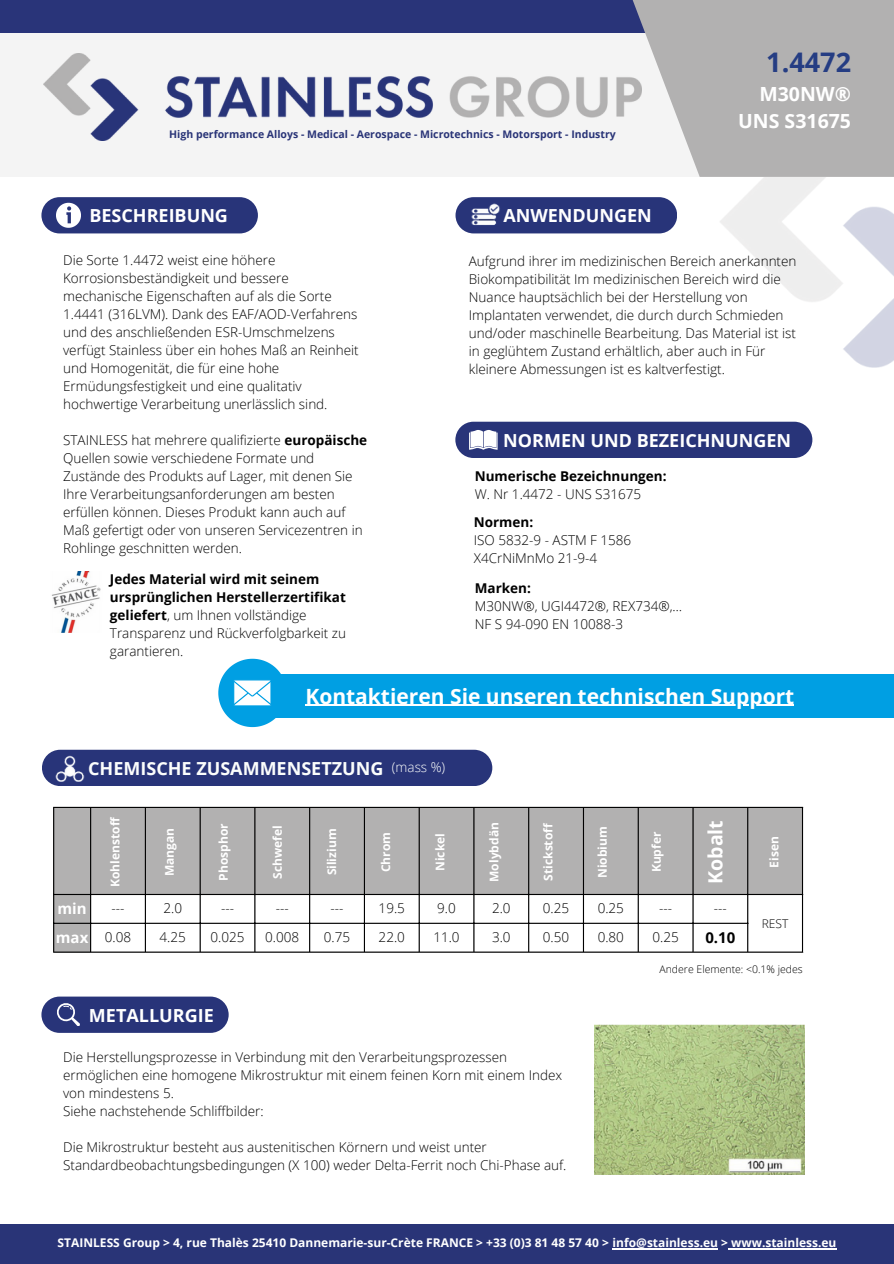
<style>
.page{position:relative;width:894px;height:1264px;background:#fff}
.page>*{position:absolute;margin:0;border:0;box-sizing:border-box;transform-origin:0 0}
.t1{font:700 27px "Open Sans";color:#253d83}
.t2{font:700 21px "Open Sans";color:#fff}
.t3{font:700 19.5px/27px "Open Sans";color:#fff;text-align:right}
.t4{font:700 18px "Open Sans";color:#fff}
.t5{font:700 18px "Open Sans";color:#fbfdfc}
.t6{font:700 15px "Open Sans";color:#fff}
.t7{font:700 15px "Open Sans";color:#000}
.t8{font:300 13.5px/18px "Open Sans";color:#000}
.t9{font:700 13.5px/18px "Open Sans";color:#000}
.t10{font:300 13.5px "Open Sans";color:#fbfdfc}
.t11{font:700 12px "Open Sans";color:#fff}
.t12{font:300 12px "Open Sans";color:#000}
.t13{font:700 10.5px "Open Sans";color:#293477}
.t14{font:300 10.5px "Open Sans";color:#000}
.s1{font-weight:700}
.s2{font-weight:300}
</style>
<div class="page">
<img style="left:720px;top:177px;width:173px;height:190px">
<div style="left:0;top:1223px;width:893px;height:40px;background:#293477"></div>
<img style="left:51px;top:571px;width:50px;height:61px">
<svg style="left:54px;top:808px;width:747px;height:143px;fill:#b2b1b1"></svg>
<hr style="left:53px;top:808px;width:1px;height:143px;background:#000">
<hr style="left:90px;top:808px;width:1px;height:143px;background:#000">
<hr style="left:145px;top:808px;width:1px;height:143px;background:#000">
<hr style="left:199px;top:808px;width:2px;height:143px;background:#000">
<hr style="left:254px;top:808px;width:1px;height:143px;background:#000">
<hr style="left:309px;top:808px;width:1px;height:143px;background:#000">
<hr style="left:364px;top:808px;width:1px;height:143px;background:#000">
<hr style="left:418px;top:808px;width:1px;height:143px;background:#000">
<hr style="left:473px;top:808px;width:1px;height:143px;background:#000">
<hr style="left:528px;top:808px;width:1px;height:143px;background:#000">
<hr style="left:582px;top:808px;width:2px;height:143px;background:#000">
<hr style="left:637px;top:808px;width:1px;height:143px;background:#000">
<hr style="left:692px;top:808px;width:1px;height:143px;background:#000">
<hr style="left:747px;top:808px;width:1px;height:143px;background:#000">
<hr style="left:801px;top:808px;width:1px;height:143px;background:#000">
<hr style="left:53px;top:806px;width:749px;height:2px;background:#000">
<hr style="left:53px;top:893px;width:749px;height:2px;background:#000">
<hr style="left:53px;top:922px;width:695px;height:1px;background:#000">
<hr style="left:53px;top:951px;width:749px;height:1px;background:#000">
<div style="left:0;top:0;width:893px;height:33px;background:#293479"></div>
<div style="left:0;top:33px;width:893px;height:144px;background:#f4f4f4"></div>
<svg style="left:632px;top:0;width:261px;height:177px;background:#b8b7b8"></svg>
<img style="left:43px;top:53px;width:598px;height:87px">
<div style="left:455px;top:197px;width:222px;height:36px;background:#283479;border-radius:18px"></div>
<img style="left:471px;top:203px;width:29px;height:23px">
<div style="left:455px;top:422px;width:357px;height:36px;background:#283479;border-radius:18px"></div>
<svg style="left:469px;top:430px;width:28px;height:20px"></svg>
<div style="left:41px;top:996px;width:187px;height:36px;background:#283479;border-radius:18px"></div>
<svg style="left:57px;top:1003px;width:23px;height:22px"></svg>
<div style="left:42px;top:749px;width:450px;height:37px;background:#283479;border-radius:18px"></div>
<img style="left:55px;top:755px;width:29px;height:26px">
<div style="left:41px;top:197px;width:217px;height:36px;background:#283479;border-radius:18px"></div>
<svg style="left:56px;top:203px;width:25px;height:24px"></svg>
<div style="left:268px;top:674px;width:625px;height:44px;background:#009fe3"></div>
<hr style="left:305px;top:704px;width:489px;height:2px;background:#fff">
<svg style="left:218px;top:658px;width:63px;height:69px"></svg>
<img style="left:594px;top:1024px;width:210px;height:150px">
<hr style="left:612px;top:1248px;width:106px;height:1px;background:#fff">
<hr style="left:728px;top:1248px;width:108px;height:1px;background:#fff">
<h5 class="t13" style="left:169px;top:127px;width:448px">High performance Alloys - Medical - Aerospace - Microtechnics - Motorsport - Industry</h5>
<h5 class="t4" style="left:89px;top:203px;width:140px">BESCHREIBUNG</h5>
<h5 class="t4" style="left:503px;top:203px;width:150px">ANWENDUNGEN</h5>
<h5 class="t1" style="left:766px;top:43px;width:86px">1.4472</h5>
<h5 class="t3" style="left:738px;top:80px;width:114px">M30NW®<br>UNS S31675</h5>
<p class="t8" style="left:63px;top:250px;width:297px">Die Sorte 1.4472 weist eine höhere Korrosionsbeständigkeit und bessere mechanische Eigenschaften auf als die Sorte 1.4441 (316LVM). Dank des EAF/AOD-Verfahrens und des anschließenden ESR-Umschmelzens verfügt Stainless über ein hohes Maß an Reinheit und Homogenität, die für eine hohe Ermüdungsfestigkeit und eine qualitativ hochwertige Verarbeitung unerlässlich sind.</p>
<p class="t8" style="left:63px;top:430px;width:305px">STAINLESS hat mehrere qualifizierte <span class="s1">europäische </span>Quellen sowie verschiedene Formate und Zustände des Produkts auf Lager, mit denen Sie Ihre Verarbeitungsanforderungen am besten erfüllen können. Dieses Produkt kann auch auf Maß gefertigt oder von unseren Servicezentren in Rohlinge geschnitten werden.</p>
<h1 class="t9" style="left:110px;top:569px;width:237px">Jedes Material wird mit seinem ursprünglichen Herstellerzertifikat geliefert<span class="s2">, um Ihnen vollständige<br>Transparenz und Rückverfolgbarkeit zu garantieren.</span></h1>
<p class="t8" style="left:468px;top:252px;width:329px">Aufgrund ihrer im medizinischen Bereich anerkannten Biokompatibilität Im medizinischen Bereich wird die Nuance hauptsächlich bei der Herstellung von Implantaten verwendet, die durch durch Schmieden und/oder maschinelle Bearbeitung. Das Material ist ist in geglühtem Zustand erhältlich, aber auch in Für kleinere Abmessungen ist es kaltverfestigt.</p>
<h5 class="t4" style="left:503px;top:427px;width:289px">NORMEN UND BEZEICHNUNGEN</h5>
<h6 class="t9" style="left:474px;top:467px;width:193px">Numerische Bezeichnungen:<br><span class="s2">W. Nr 1.4472 - UNS S31675</span></h6>
<p class="t8" style="left:473px;top:513px;width:159px"><span class="s1">Normen:<br></span>ISO 5832-9 - ASTM F 1586<br>X4CrNiMnMo 21-9-4</p>
<p class="t8" style="left:474px;top:578px;width:209px"><span class="s1">Marken:<br></span>M30NW®, UGI4472®, REX734®,…<br>NF S 94-090 EN 10088-3</p>
<h5 class="t2" style="left:305px;top:681px;width:490px">Kontaktieren Sie unseren technischen Support</h5>
<h5 class="t5" style="left:88px;top:755px;width:297px">CHEMISCHE ZUSAMMENSETZUNG</h5>
<h5 class="t10" style="left:392px;top:758px;width:55px">(mass %)</h5>
<p class="t11" style="left:107px;top:887px;width:72px;rotate:-90deg">Kohlenstoff</p>
<p class="t11" style="left:161px;top:876px;width:50px;rotate:-90deg">Mangan</p>
<p class="t11" style="left:269px;top:878px;width:55px;rotate:-90deg">Schwefel</p>
<p class="t11" style="left:323px;top:875px;width:48px;rotate:-90deg">Silizium</p>
<p class="t3" style="left:701px;top:883px;width:65px;rotate:-90deg">Kobalt</p>
<p class="t11" style="left:485px;top:881px;width:61px;rotate:-90deg">Molybdän</p>
<p class="t11" style="left:539px;top:880px;width:59px;rotate:-90deg">Stickstoff</p>
<p class="t11" style="left:215px;top:880px;width:59px;rotate:-90deg">Phosphor</p>
<p class="t11" style="left:593px;top:878px;width:53px;rotate:-90deg">Niobium</p>
<p class="t11" style="left:377px;top:872px;width:42px;rotate:-90deg">Chrom</p>
<p class="t11" style="left:431px;top:871px;width:39px;rotate:-90deg">Nickel</p>
<p class="t11" style="left:647px;top:872px;width:42px;rotate:-90deg">Kupfer</p>
<h3 class="t6" style="left:58px;top:897px;width:31px">min</h3>
<h4 class="t8" style="left:111px;top:898px;width:15px">---</h4>
<h4 class="t8" style="left:163px;top:898px;width:20px">2.0</h4>
<h4 class="t8" style="left:221px;top:898px;width:15px">---</h4>
<p class="t8" style="left:276px;top:898px;width:15px">---</p>
<h3 class="t8" style="left:330px;top:898px;width:15px">---</h3>
<h4 class="t8" style="left:378px;top:898px;width:28px">19.5</h4>
<h4 class="t8" style="left:437px;top:898px;width:20px">9.0</h4>
<p class="t8" style="left:492px;top:898px;width:20px">2.0</p>
<h4 class="t8" style="left:542px;top:898px;width:28px">0.25</h4>
<h4 class="t8" style="left:597px;top:898px;width:28px">0.25</h4>
<p class="t8" style="left:659px;top:898px;width:15px">---</p>
<h2 class="t8" style="left:713px;top:898px;width:15px">---</h2>
<h3 class="t6" style="left:56px;top:926px;width:34px">max</h3>
<h4 class="t8" style="left:105px;top:927px;width:28px">0.08</h4>
<p class="t8" style="left:159px;top:927px;width:28px">4.25</p>
<p class="t8" style="left:210px;top:927px;width:35px">0.025</p>
<p class="t8" style="left:265px;top:927px;width:35px">0.008</p>
<p class="t8" style="left:324px;top:927px;width:28px">0.75</p>
<p class="t8" style="left:378px;top:927px;width:28px">22.0</p>
<p class="t8" style="left:433px;top:927px;width:28px">11.0</p>
<p class="t8" style="left:492px;top:927px;width:20px">3.0</p>
<p class="t8" style="left:542px;top:927px;width:28px">0.50</p>
<p class="t8" style="left:597px;top:927px;width:28px">0.80</p>
<p class="t8" style="left:652px;top:927px;width:28px">0.25</p>
<p class="t7" style="left:705px;top:926px;width:31px">0.10</p>
<p class="t11" style="left:765px;top:867px;width:33px;rotate:-90deg">Eisen</p>
<p class="t12" style="left:761px;top:915px;width:28px">REST</p>
<h5 class="t4" style="left:89px;top:1002px;width:126px">METALLURGIE</h5>
<p class="t8" style="left:63px;top:1047px;width:500px">Die Herstellungsprozesse in Verbindung mit den Verarbeitungsprozessen ermöglichen eine homogene Mikrostruktur mit einem feinen Korn mit einem Index von mindestens 5.<br>Siehe nachstehende Schliffbilder:</p>
<h3 class="t8" style="left:63px;top:1137px;width:504px">Die Mikrostruktur besteht aus austenitischen Körnern und weist unter<br>Standardbeobachtungsbedingungen (X 100) weder Delta-Ferrit noch Chi-Phase auf.</h3>
<p class="t14" style="left:659px;top:961px;width:145px">Andere Elemente: &lt;0.1% jedes</p>
<h5 class="t11" style="left:58px;top:1234px;width:780px">STAINLESS Group &gt; 4, rue Thalès 25410 Dannemarie-sur-Crète FRANCE &gt; +33 (0)3 81 48 57 40 &gt; info@stainless.eu &gt; www.stainless.eu</h5>
</div>
